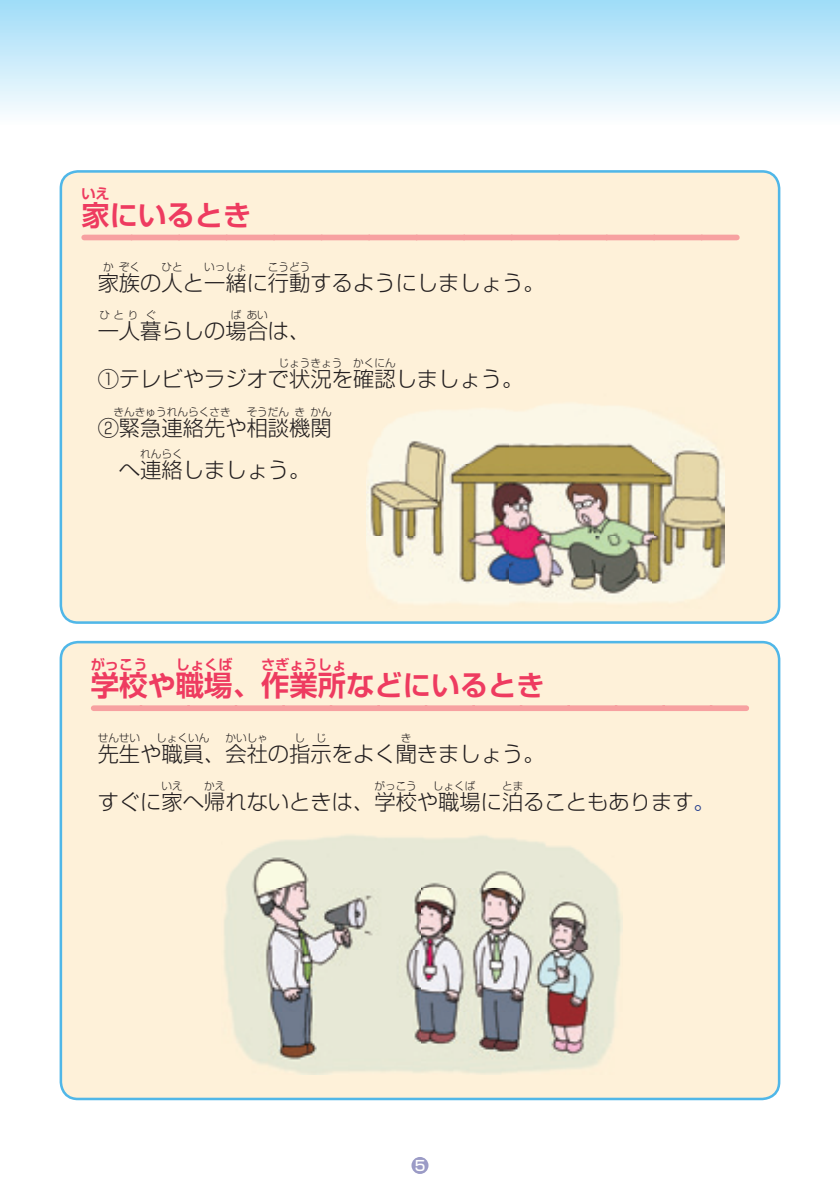
<style>
.page{position:relative;width:840px;height:1191px;background:#fff}
.page>*{position:absolute;margin:0;border:0;box-sizing:border-box;transform-origin:0 0}
.t1{font:700 28.4px "Shin Go Pro De";color:#ee3b60}
.t2{font:300 21.2px "Shin Go Pro";color:#231f20}
.t3{font:700 14.2px "Shin Go Pro De";color:#ee3b60}
.t4{font:500 14px "Shin Go Pro";color:#fff}
.t5{font:300 10.6px "Shin Go Pro";color:#231f20}
.s1{color:#253f8e}
</style>
<div class="page">
<div style="left:0;top:0;width:839px;height:125px;background:linear-gradient(to bottom,#9fdcf8,#fdfefe)"></div>
<div style="left:411px;top:1157px;width:17px;height:17px;background:#9b9bc6;border-radius:50%"></div>
<div style="left:61px;top:171px;width:717px;height:451px;background:#fef1d9;border-radius:17px"></div>
<div style="left:60px;top:170px;width:720px;height:454px;border:3px solid #50b7e8;border-radius:17px"></div>
<div style="left:61px;top:642px;width:717px;height:457px;background:#fef1d9;border-radius:17px"></div>
<div style="left:60px;top:641px;width:720px;height:459px;border:3px solid #50b7e8;border-radius:17px"></div>
<div style="left:84px;top:235px;width:652px;height:5px;background:#f7a1a1"></div>
<svg style="left:94px;top:705px;width:652px;height:6px;background:#f7a5a4"></svg>
<img style="left:366px;top:404px;width:358px;height:200px">
<img style="left:224px;top:835px;width:398px;height:239px">
<p class="t3" style="left:81px;top:182px;width:30px">いえ</p>
<h1 class="t1" style="left:81px;top:191px;width:172px">家にいるとき</h1>
<p class="t5" style="left:103px;top:258px;width:12px">か</p>
<p class="t5" style="left:119px;top:258px;width:23px">ぞく</p>
<p class="t5" style="left:161px;top:258px;width:23px">ひと</p>
<p class="t5" style="left:204px;top:258px;width:44px">いっしょ</p>
<p class="t5" style="left:268px;top:258px;width:44px">こうどう</p>
<p class="t2" style="left:98px;top:265px;width:448px">家族の人と一緒に行動するようにしましょう。</p>
<p class="t5" style="left:99px;top:306px;width:40px">ひとり</p>
<p class="t5" style="left:145px;top:306px;width:12px">ぐ</p>
<p class="t5" style="left:230px;top:306px;width:12px">ば</p>
<p class="t5" style="left:246px;top:306px;width:23px">あい</p>
<p class="t2" style="left:98px;top:314px;width:214px">一人暮らしの場合は、</p>
<p class="t5" style="left:278px;top:354px;width:65px">じょうきょう</p>
<p class="t5" style="left:353px;top:354px;width:44px">かくにん</p>
<p class="t2" style="left:98px;top:362px;width:427px">①テレビやラジオで状況を確認しましょう。</p>
<p class="t5" style="left:114px;top:403px;width:118px">きんきゅうれんらくさき</p>
<p class="t5" style="left:246px;top:403px;width:44px">そうだん</p>
<p class="t5" style="left:294px;top:403px;width:12px">き</p>
<p class="t5" style="left:310px;top:403px;width:23px">かん</p>
<p class="t2" style="left:98px;top:410px;width:235px">②緊急連絡先や相談機関</p>
<p class="t5" style="left:140px;top:445px;width:44px">れんらく</p>
<p class="t2" style="left:98px;top:452px;width:214px">　へ連絡しましょう。</p>
<p class="t3" style="left:91px;top:652px;width:58px">がっこう</p>
<p class="t3" style="left:176px;top:652px;width:58px">しょくば</p>
<p class="t3" style="left:261px;top:652px;width:87px">さぎょうしょ</p>
<h1 class="t1" style="left:91px;top:662px;width:455px">学校や職場、作業所などにいるとき</h1>
<p class="t5" style="left:98px;top:729px;width:44px">せんせい</p>
<p class="t5" style="left:156px;top:729px;width:55px">しょくいん</p>
<p class="t5" style="left:225px;top:729px;width:44px">かいしゃ</p>
<p class="t5" style="left:294px;top:729px;width:12px">し</p>
<p class="t5" style="left:315px;top:729px;width:12px">じ</p>
<p class="t5" style="left:401px;top:729px;width:12px">き</p>
<p class="t2" style="left:98px;top:736px;width:448px">先生や職員、会社の指示をよく聞きましょう。</p>
<p class="t5" style="left:161px;top:777px;width:23px">いえ</p>
<p class="t5" style="left:204px;top:777px;width:23px">かえ</p>
<p class="t5" style="left:374px;top:777px;width:44px">がっこう</p>
<p class="t5" style="left:432px;top:777px;width:44px">しょくば</p>
<p class="t5" style="left:502px;top:777px;width:23px">とま</p>
<p class="t2" style="left:98px;top:784px;width:618px">すぐに家へ帰れないときは、学校や職場に泊ることもあります<span class="s1">。</span></p>
<p class="t4" style="left:414px;top:1154px;width:12px">5</p>
</div>
